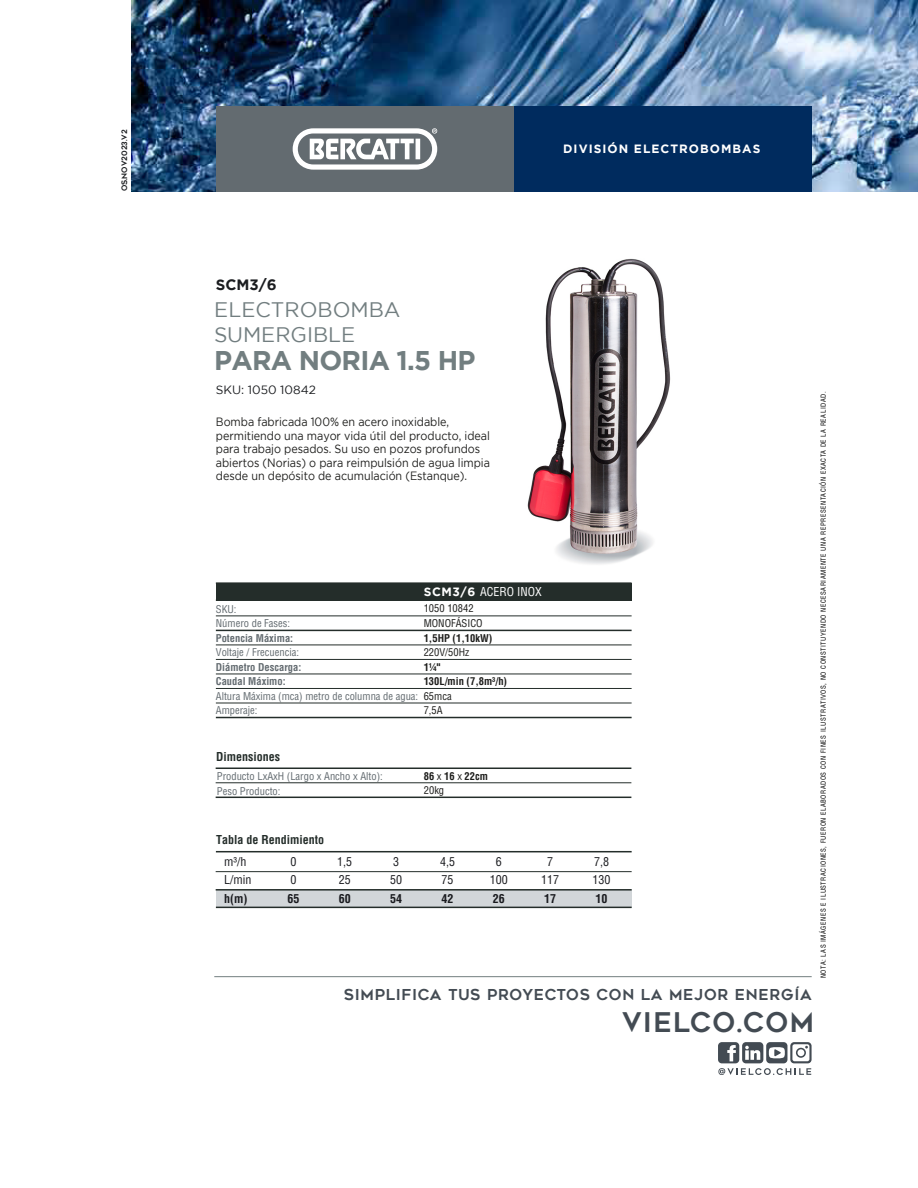
<style>
.page{position:relative;width:918px;height:1188px;background:#fff}
.page>*{position:absolute;margin:0;border:0;box-sizing:border-box;transform-origin:0 0}
.t1{font:700 27px "Gotham";letter-spacing:-.03em;color:#727e80}
.t2{font:27px "Geometos";letter-spacing:.05em;color:#434b53}
.t3{font:21px/24.3px "Gotham";color:#727e80}
.t4{font:15px "Geometos";letter-spacing:.05em;color:#434b53}
.t5{font:700 15px "Gotham";color:#1b1d20}
.t6{font:12px/13.5px "Gotham";letter-spacing:-.005em;color:#1d1d1b;scale:.9 1}
.t7{font:condensed 12px/18.8px "Helvetica LT Std";color:#1a1b1f}
.t8{font:700 condensed 12px "Helvetica LT Std";color:#242d2a}
.t9{font:700 12px "Gotham";letter-spacing:.085em;color:#fff}
.t10{font:700 condensed 12px "Helvetica LT Std";color:#1a1b1f}
.t11{font:condensed 12px "Helvetica LT Std";color:#fff}
.t12{font:12px "Gotham";color:#1b1d20}
.t13{font:condensed 10.5px/14.5px "Helvetica LT Std";color:#636b70}
.t14{font:700 condensed 10.5px/14.5px "Helvetica LT Std";color:#1d1d1b}
.t15{font:700 condensed 10.5px/14.5px "Helvetica LT Std";color:#636b70}
.t16{font:condensed 10.5px/14.5px "Helvetica LT Std";color:#1d1d1b}
.t17{font:7.5px "Geometos";color:#1b1d20}
.t18{font:condensed 6.75px "Helvetica";letter-spacing:.08em;color:#010101}
.s1{font-family:"Gotham";font-weight:700;font-stretch:normal}
.s2{font-weight:400}
</style>
<div class="page">
<img style="left:527px;top:258px;width:144px;height:306px">
<div style="left:216px;top:890px;width:416px;height:18px;background:#d2d6d9"></div>
<img style="left:131px;top:0;width:787px;height:191px">
<div style="left:216px;top:106px;width:298px;height:86px;background:#636b70"></div>
<div style="left:514px;top:106px;width:297px;height:86px;background:#002b5e"></div>
<svg style="left:293px;top:128px;width:144px;height:42px"></svg>
<div style="left:216px;top:583px;width:416px;height:17px;background:#242d2a"></div>
<hr style="left:216px;top:616px;width:416px;height:1px;background:#242d2a">
<hr style="left:216px;top:630px;width:416px;height:1px;background:#242d2a">
<hr style="left:216px;top:645px;width:416px;height:1px;background:#242d2a">
<hr style="left:216px;top:659px;width:416px;height:1px;background:#242d2a">
<hr style="left:216px;top:674px;width:416px;height:1px;background:#242d2a">
<hr style="left:216px;top:768px;width:415px;height:1px;background:#242d2a">
<hr style="left:216px;top:783px;width:415px;height:1px;background:#242d2a">
<hr style="left:216px;top:797px;width:415px;height:1px;background:#242d2a">
<hr style="left:216px;top:688px;width:416px;height:1px;background:#242d2a">
<hr style="left:216px;top:703px;width:416px;height:1px;background:#242d2a">
<hr style="left:216px;top:717px;width:416px;height:1px;background:#242d2a">
<hr style="left:216px;top:851px;width:416px;height:1px;background:#242d2a">
<hr style="left:216px;top:907px;width:416px;height:1px;background:#242d2a">
<hr style="left:216px;top:599px;width:416px;height:2px;background:#242d2a">
<hr style="left:216px;top:582px;width:416px;height:2px;background:#242d2a">
<hr style="left:216px;top:871px;width:416px;height:1px;background:#242d2a">
<hr style="left:216px;top:889px;width:416px;height:2px;background:#242d2a">
<hr style="left:214px;top:976px;width:598px;height:1px;background:#727e80">
<svg style="left:718px;top:1042px;width:94px;height:33px"></svg>
<p class="t17" style="left:120px;top:191px;width:64px;rotate:-90deg">OS.NOV2023.V2</p>
<p class="t9" style="left:563px;top:142px;width:199px">DIVISIÓN ELECTROBOMBAS</p>
<p class="t5" style="left:216px;top:276px;width:62px">SCM3/6</p>
<h2 class="t3" style="left:214px;top:297px;width:188px">ELECTROBOMBA<br>SUMERGIBLE</h2>
<h1 class="t1" style="left:214px;top:345px;width:263px">PARA NORIA 1.5 HP</h1>
<p class="t12" style="left:216px;top:383px;width:102px">SKU: 1050 10842</p>
<p class="t6" style="left:216px;top:415px;width:306px">Bomba fabricada 100% en acero inoxidable, permitiendo una mayor vida útil del producto, ideal para trabajo pesados. Su uso en pozos profundos abiertos (Norias) o para reimpulsión de agua limpia desde un depósito de acumulación (Estanque).</p>
<p class="t11" style="left:424px;top:584px;width:120px"><span class="s1">SCM3/6</span> ACERO INOX</p>
<p class="t13" style="left:216px;top:601px;width:76px">SKU:<br>Número de Fases:</p>
<p class="t15" style="left:216px;top:630px;width:79px">Potencia Máxima:</p>
<p class="t13" style="left:216px;top:645px;width:85px">Voltaje / Frecuencia:</p>
<p class="t15" style="left:216px;top:660px;width:87px">Diámetro Descarga:<br>Caudal Máximo:</p>
<p class="t13" style="left:216px;top:689px;width:204px">Altura Máxima (mca) metro de columna de agua:<br>Amperaje:</p>
<p class="t16" style="left:424px;top:601px;width:60px">1050 10842<br>MONOFÁSICO</p>
<p class="t14" style="left:424px;top:630px;width:70px">1,5HP (1,10kW)</p>
<p class="t16" style="left:424px;top:645px;width:47px">220V/50Hz</p>
<p class="t14" style="left:424px;top:659px;width:85px">1¼"<br>130L/min (7,8m³/h)</p>
<p class="t16" style="left:424px;top:689px;width:29px">65mca<br>7,5A</p>
<p class="t8" style="left:216px;top:749px;width:65px">Dimensiones</p>
<p class="t13" style="left:217px;top:769px;width:167px">Producto LxAxH (Largo x Ancho x Alto):<br>Peso Producto:</p>
<p class="t14" style="left:424px;top:769px;width:66px">86 <span class="s2">x</span> 16 <span class="s2">x</span> 22cm<br><span class="s2">20kg</span></p>
<p class="t8" style="left:216px;top:832px;width:110px">Tabla de Rendimiento</p>
<p class="t7" style="left:224px;top:852px;width:29px">m³/h<br>L/min</p>
<p class="t10" style="left:224px;top:891px;width:25px">h(m)</p>
<p class="t7" style="left:290px;top:852px;width:7px">0<br>0</p>
<p class="t10" style="left:287px;top:891px;width:13px">65</p>
<p class="t7" style="left:337px;top:852px;width:16px">1,5<br>25</p>
<p class="t10" style="left:339px;top:891px;width:13px">60</p>
<p class="t7" style="left:390px;top:852px;width:13px">3<br>50</p>
<p class="t10" style="left:390px;top:891px;width:13px">54</p>
<p class="t7" style="left:440px;top:852px;width:16px">4,5<br>75</p>
<p class="t10" style="left:442px;top:891px;width:13px">42</p>
<p class="t7" style="left:490px;top:852px;width:19px;text-align:center">6<br>100</p>
<p class="t10" style="left:493px;top:891px;width:13px">26</p>
<p class="t7" style="left:541px;top:852px;width:19px;text-align:center">7<br>117</p>
<p class="t10" style="left:544px;top:891px;width:13px">17</p>
<p class="t7" style="left:593px;top:852px;width:19px">7,8<br>130</p>
<p class="t10" style="left:596px;top:891px;width:13px">10</p>
<p class="t18" style="left:819px;top:978px;width:588px;rotate:-90deg">NOTA: LAS IMÁGENES E ILUSTRACIONES, FUERON ELABORADOS CON FINES ILUSTRATIVOS, NO CONSTITUYENDO NECESARIAMENTE UNA REPRESENTACIÓN EXACTA DE LA REALIDAD.</p>
<p class="t4" style="left:344px;top:986px;width:469px">SIMPLIFICA TUS PROYECTOS CON LA MEJOR ENERGÍA</p>
<h1 class="t2" style="left:622px;top:1007px;width:193px">VIELCO.COM</h1>
</div>
